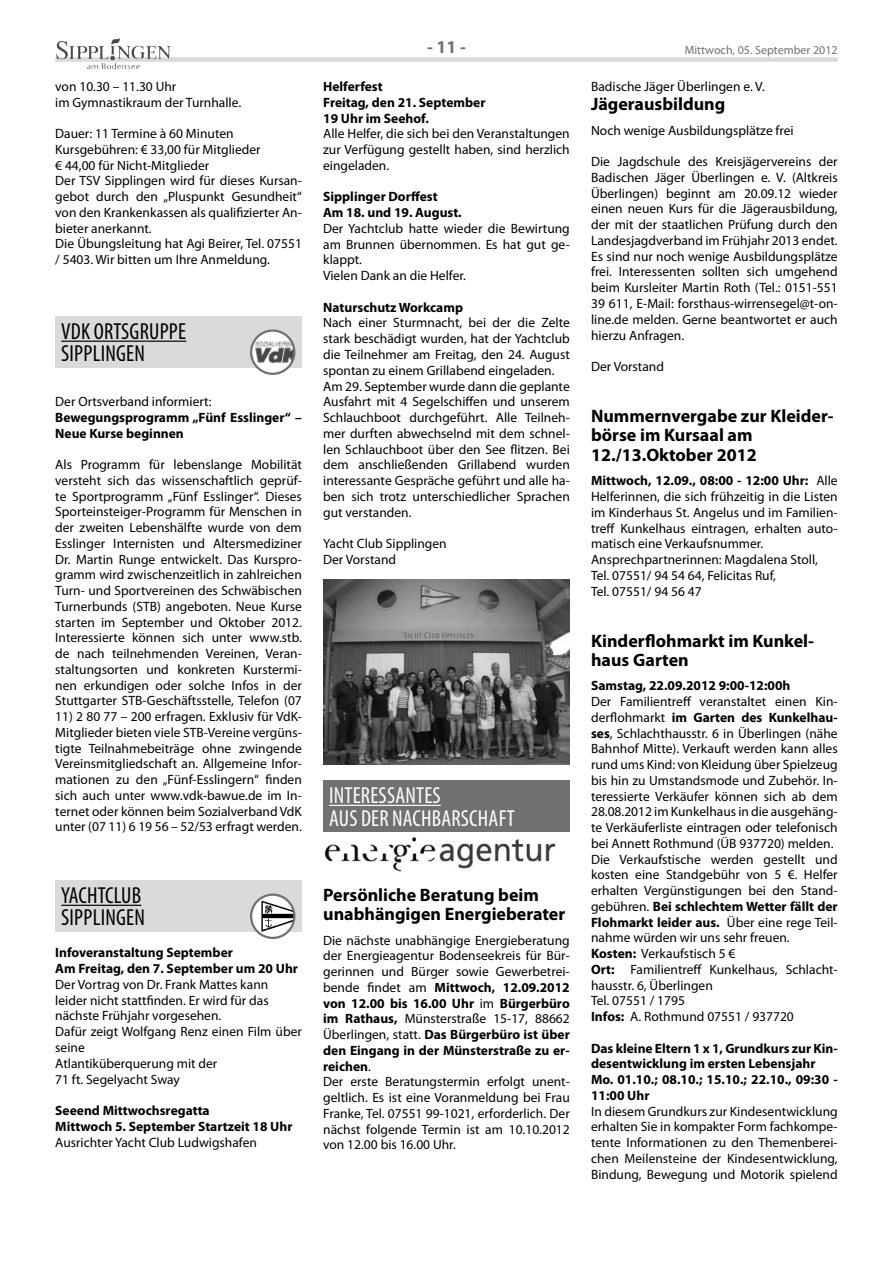
<style>
.page{position:relative;width:893px;height:1263px;background:#fff}
.page>*{position:absolute;margin:0;border:0;box-sizing:border-box;transform-origin:0 0}
.t1{font:condensed 23.25px/22.5px "Myriad Pro";letter-spacing:.01em;color:#000}
.t2{font:condensed 23.25px/22.5px "Myriad Pro";letter-spacing:.01em;color:#fff}
.t3{font:700 18px/19.5px "Myriad Pro";color:#000}
.t4{font:700 18px "Myriad Pro";color:#707172}
.t5{font:13.5px/15.8px "Myriad Pro";color:#000}
.t6{font:700 13.5px/15.8px "Myriad Pro";color:#000}
.t7{font:12px "Myriad Pro";color:#707172}
.s1{font-weight:700}
</style>
<div class="page">
<div style="left:55px;top:57px;width:783px;height:5px;background:#d9dadb"></div>
<img style="left:56px;top:37px;width:64px;height:22px">
<img style="left:323px;top:579px;width:247px;height:185px">
<div style="left:55px;top:316px;width:247px;height:51px;background:#d9dadb"></div>
<hr style="left:61px;top:341px;width:125px;height:1px;background:#000">
<svg style="left:251px;top:331px;width:43px;height:43px"></svg>
<img style="left:254px;top:341px;width:40px;height:22px">
<div style="left:250px;top:329px;width:45px;height:46px;border:2px solid #707172;border-radius:50%"></div>
<img style="left:324px;top:837px;width:232px;height:35px">
<div style="left:323px;top:780px;width:247px;height:51px;background:#707172"></div>
<hr style="left:329px;top:805px;width:112px;height:1px;background:#fff">
<div style="left:55px;top:880px;width:247px;height:51px;background:#d9dadb"></div>
<hr style="left:61px;top:905px;width:80px;height:1px;background:#000">
<svg style="left:251px;top:895px;width:43px;height:43px"></svg>
<img style="left:261px;top:901px;width:33px;height:31px">
<div style="left:250px;top:893px;width:45px;height:46px;border:2px solid #707172;border-radius:50%"></div>
<p class="t5" style="left:55px;top:78px;width:187px">von 10.30 – 11.30 Uhr<br>im Gymnastikraum der Turnhalle.</p>
<p class="t5" style="left:55px;top:126px;width:248px">Dauer: 11 Termine à 60 Minuten Kursgebühren: € 33,00 für Mitglieder<br>€ 44,00 für Nicht-Mitglieder<br>Der TSV Sipplingen wird für dieses Kursan&shy;gebot durch den „Pluspunkt Gesundheit“ von den Krankenkassen als qualifizierter An&shy;bieter anerkannt.<br>Die Übungsleitung hat Agi Beirer, Tel. 07551 / 5403. Wir bitten um Ihre Anmeldung.</p>
<h1 class="t1" style="left:61px;top:320px;width:126px">VDK ORTSGRUPPE<br>SIPPLINGEN</h1>
<p class="t5" style="left:55px;top:393px;width:158px">Der Ortsverband informiert:</p>
<p class="t6" style="left:55px;top:409px;width:248px">Bewegungsprogramm „Fünf Esslinger“ –<br>Neue Kurse beginnen</p>
<p class="t5" style="left:55px;top:456px;width:248px;text-align:justify">Als Programm für lebenslange Mobilität versteht sich das wissenschaftlich geprüf&shy;te Sportprogramm „Fünf Esslinger“. Dieses Sporteinsteiger-Programm für Menschen in der zweiten Lebenshälfte wurde von dem Esslinger Internisten und Altersmediziner Dr. Martin Runge entwickelt. Das Kurspro&shy;gramm wird zwischenzeitlich in zahlreichen Turn- und Sportvereinen des Schwäbischen Turnerbunds (STB) angeboten. Neue Kurse starten im September und Oktober 2012.<br>Interessierte können sich unter www.stb. de nach teilnehmenden Vereinen, Veran&shy;staltungsorten und konkreten Kurstermi&shy;nen erkundigen oder solche Infos in der Stuttgarter STB-Geschäftsstelle, Telefon (07</p>
<p class="t5" style="left:55px;top:708px;width:248px;text-align:justify">11) 2 80 77 – 200 erfragen. Exklusiv für VdK-Mitglieder bieten viele STB-Vereine vergüns&shy;tigte Teilnahmebeiträge ohne zwingende Vereinsmitgliedschaft an. Allgemeine Infor&shy;mationen zu den „Fünf-Esslingern“ finden sich auch unter www.vdk-bawue.de im In&shy;ternet oder können beim Sozialverband VdK unter (07 11) 6 19 56 – 52/53 erfragt werden.</p>
<h1 class="t1" style="left:61px;top:884px;width:85px">YACHTCLUB<br>SIPPLINGEN</h1>
<p class="t6" style="left:55px;top:944px;width:244px">Infoveranstaltung September<br>Am Freitag, den 7. September um 20 Uhr</p>
<p class="t5" style="left:55px;top:976px;width:248px">Der Vortrag von Dr. Frank Mattes kann leider nicht stattfinden. Er wird für das nächste Frühjahr vorgesehen.<br>Dafür zeigt Wolfgang Renz einen Film über seine<br>Atlantiküberquerung mit der<br>71 ft. Segelyacht Sway</p>
<p class="t6" style="left:55px;top:1102px;width:239px">Seeend Mittwochsregatta<br>Mittwoch 5. September Startzeit 18 Uhr</p>
<p class="t5" style="left:55px;top:1134px;width:203px">Ausrichter Yacht Club Ludwigshafen</p>
<h2 class="t4" style="left:427px;top:35px;width:40px">- 11 -</h2>
<p class="t7" style="left:685px;top:43px;width:155px">Mittwoch, 05. September 2012</p>
<p class="t6" style="left:323px;top:78px;width:164px">Helferfest<br>Freitag, den 21. September<br>19 Uhr im Seehof.</p>
<p class="t5" style="left:323px;top:126px;width:248px;text-align:justify">Alle Helfer, die sich bei den Veranstaltungen zur Verfügung gestellt haben, sind herzlich eingeladen.</p>
<p class="t6" style="left:323px;top:189px;width:140px">Sipplinger Dorffest<br>Am 18. und 19. August.</p>
<p class="t5" style="left:323px;top:220px;width:248px">Der Yachtclub hatte wieder die Bewirtung am Brunnen übernommen. Es hat gut ge&shy;klappt.<br>Vielen Dank an die Helfer.</p>
<p class="t6" style="left:323px;top:299px;width:141px">Naturschutz Workcamp</p>
<p class="t5" style="left:323px;top:315px;width:248px">Nach einer Sturmnacht, bei der die Zelte stark beschädigt wurden, hat der Yachtclub die Teilnehmer am Freitag, den 24. August spontan zu einem Grillabend eingeladen.<br>Am 29. September wurde dann die geplante Ausfahrt mit 4 Segelschiffen und unserem Schlauchboot durchgeführt. Alle Teilneh&shy;mer durften abwechselnd mit dem schnel&shy;len Schlauchboot über den See flitzen. Bei dem anschließenden Grillabend wurden interessante Gespräche geführt und alle ha&shy;ben sich trotz unterschiedlicher Sprachen gut verstanden.</p>
<p class="t5" style="left:323px;top:535px;width:125px">Yacht Club Sipplingen<br>Der Vorstand</p>
<h1 class="t2" style="left:329px;top:784px;width:187px">INTERESSANTES<br>AUS DER NACHBARSCHAFT</h1>
<h2 class="t3" style="left:323px;top:884px;width:244px">Persönliche Beratung beim unabhängigen Energieberater</h2>
<p class="t5" style="left:323px;top:932px;width:248px">Die nächste unabhängige Energieberatung der Energieagentur Bodenseekreis für Bür&shy;gerinnen und Bürger sowie Gewerbetrei&shy;bende findet am <span class="s1">Mittwoch, 12.09.2012 von 12.00 bis 16.00 Uhr</span> im <span class="s1">Bürgerbüro im Rathaus,</span> Münsterstraße 15-17, 88662<br>Überlingen, statt. <span class="s1">Das Bürgerbüro ist über den Eingang in der Münsterstraße zu er&shy;reichen</span>.<br>Der erste Beratungstermin erfolgt unent&shy;geltlich. Es ist eine Voranmeldung bei Frau Franke, Tel. 07551 99-1021, erforderlich. Der nächst folgende Termin ist am 10.10.2012 von 12.00 bis 16.00 Uhr.</p>
<p class="t5" style="left:591px;top:78px;width:175px">Badische Jäger Überlingen e. V.</p>
<h2 class="t3" style="left:591px;top:94px;width:136px">Jägerausbildung</h2>
<p class="t5" style="left:591px;top:122px;width:204px">Noch wenige Ausbildungsplätze frei</p>
<p class="t5" style="left:591px;top:154px;width:248px;text-align:justify">Die Jagdschule des Kreisjägervereins der Badischen Jäger Überlingen e. V. (Altkreis Überlingen) beginnt am 20.09.12 wieder einen neuen Kurs für die Jägerausbildung, der mit der staatlichen Prüfung durch den Landesjagdverband im Frühjahr 2013 endet.<br>Es sind nur noch wenige Ausbildungsplätze frei. Interessenten sollten sich umgehend beim Kursleiter Martin Roth (Tel.: 0151-551<br>39 611, E-Mail: forsthaus-wirrensegel@t-on&shy;line.de melden. Gerne beantwortet er auch hierzu Anfragen.</p>
<p class="t5" style="left:591px;top:358px;width:74px">Der Vorstand</p>
<h2 class="t3" style="left:591px;top:406px;width:244px">Nummernvergabe zur Kleider&shy;börse im Kursaal am<br>12./13.Oktober 2012</h2>
<p class="t5" style="left:591px;top:473px;width:248px"><span class="s1">Mittwoch, 12.09., 08:00 - 12:00 Uhr:</span> Alle Helferinnen, die sich frühzeitig in die Listen im Kinderhaus St. Angelus und im Familien&shy;treff Kunkelhaus eintragen, erhalten auto&shy;matisch eine Verkaufsnummer.<br>Ansprechpartnerinnen: Magdalena Stoll, Tel. 07551/ 94 54 64, Felicitas Ruf,<br>Tel. 07551/ 94 56 47</p>
<h2 class="t3" style="left:591px;top:630px;width:224px">Kinderflohmarkt im Kunkel&shy;haus Garten</h2>
<p class="t6" style="left:591px;top:677px;width:201px">Samstag, 22.09.2012 9:00-12:00h</p>
<p class="t5" style="left:591px;top:693px;width:248px">Der Familientreff veranstaltet einen Kin&shy;derflohmarkt <span class="s1">im Garten des Kunkelhau&shy;ses</span>, Schlachthausstr. 6 in Überlingen (nähe Bahnhof Mitte). Verkauft werden kann alles rund ums Kind: von Kleidung über Spielzeug bis hin zu Umstandsmode und Zubehör. In&shy;teressierte Verkäufer können sich ab dem 28.08.2012 im Kunkelhaus in die ausgehäng&shy;te Verkäuferliste eintragen oder telefonisch bei Annett Rothmund (ÜB 937720) melden.<br>Die Verkaufstische werden gestellt und kosten eine Standgebühr von 5 €. Helfer erhalten Vergünstigungen bei den Stand&shy;gebühren. <span class="s1">Bei schlechtem Wetter fällt der Flohmarkt leider aus.</span> Über eine rege Teil&shy;nahme würden wir uns sehr freuen.<br><span class="s1">Kosten:</span> Verkaufstisch 5 €<br><span class="s1">Ort:</span> Familientreff Kunkelhaus, Schlacht&shy;hausstr. 6, Überlingen<br>Tel. 07551 / 1795<br><span class="s1">Infos:</span> A. Rothmund 07551 / 937720</p>
<p class="t6" style="left:591px;top:1040px;width:248px">Das kleine Eltern 1 x 1, Grundkurs zur Kin&shy;desentwicklung im ersten Lebensjahr Mo. 01.10.; 08.10.; 15.10.; 22.10., 09:30 - 11:00 Uhr</p>
<p class="t5" style="left:591px;top:1103px;width:248px;text-align:justify">In diesem Grundkurs zur Kindesentwicklung erhalten Sie in kompakter Form fachkompe&shy;tente Informationen zu den Themenberei&shy;chen Meilensteine der Kindesentwicklung, Bindung, Bewegung und Motorik spielend</p>
</div>
